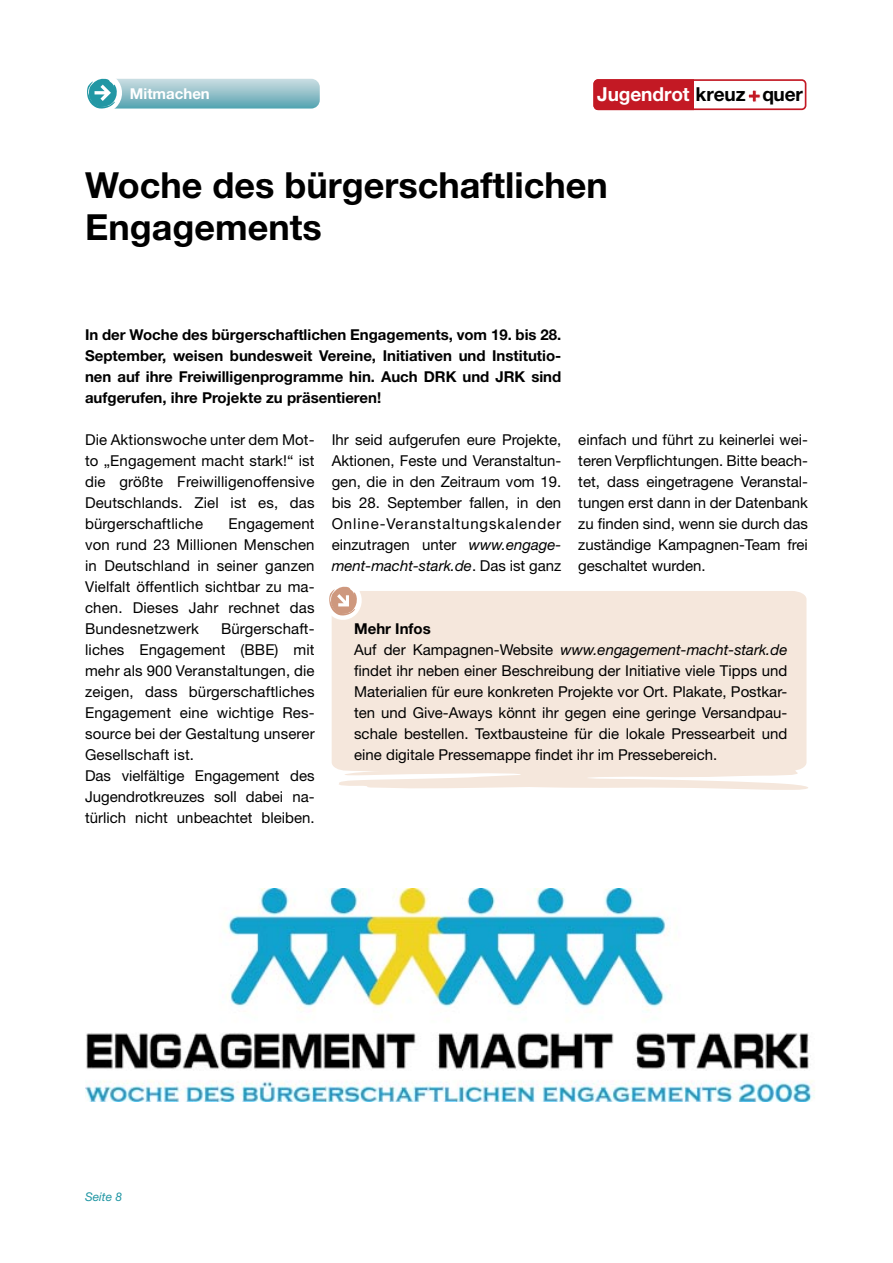
<style>
.page{position:relative;width:893px;height:1263px;background:#fff}
.page>*{position:absolute;margin:0;border:0;box-sizing:border-box;transform-origin:0 0}
.t1{font:700 36px/42px "Helvetica Neue LT Std";color:#000}
.t2{font:700 19.2px "Helvetica Neue LT Std";letter-spacing:-.005em;color:#fff}
.t3{font:15px/21px "Helvetica Neue LT Std";color:#000;text-align:justify}
.t4{font:700 15px/21px "Helvetica Neue LT Std";color:#000;text-align:justify}
.t5{font:700 15px "Helvetica Neue LT Std";color:#fff}
.t6{font:italic 12px "Helvetica Neue LT Std";color:#2297a4}
.s1{color:#000}
.s2{font-style:italic}
.s3{font-weight:700}
</style>
<div class="page">
<div style="left:593px;top:79px;width:100px;height:31px;background:#c31924"></div>
<div style="left:593px;top:79px;width:213px;height:31px;border:2px solid #c31924;border-radius:4px"></div>
<svg style="left:748px;top:90px;width:13px;height:12px"></svg>
<svg style="left:87px;top:78px;width:233px;height:31px;background:#93c3cb"></svg>
<img style="left:85px;top:888px;width:730px;height:213px">
<svg style="left:339px;top:771px;width:469px;height:19px"></svg>
<div style="left:332px;top:591px;width:474px;height:180px;background:#f5e7dc"></div>
<svg style="left:329px;top:586px;width:35px;height:36px"></svg>
<p class="t5" style="left:130px;top:84px;width:81px">Mitmachen</p>
<p class="t2" style="left:597px;top:82px;width:207px">Jugendrot <span class="s1">kreuz quer</span></p>
<h1 class="t1" style="left:85px;top:163px;width:524px">Woche des bürgerschaftlichen<br>Engagements</h1>
<p class="t4" style="left:85px;top:324px;width:478px">In der Woche des bürgerschaftlichen Engagements, vom 19. bis 28.<br>September, weisen bundesweit Vereine, Initiativen und Institutio&shy;nen auf ihre Freiwilligenprogramme hin. Auch DRK und JRK sind aufgerufen, ihre Projekte zu präsentieren!</p>
<p class="t3" style="left:85px;top:429px;width:231px">Die Aktionswoche unter dem Mot&shy;to „Engagement macht stark!“ ist die größte Freiwilligenoffensive Deutschlands. Ziel ist es, das bürgerschaftliche</p>
<p class="t3" style="left:332px;top:429px;width:231px">Ihr seid aufgerufen eure Projekte, Aktionen, Feste und Veranstaltun&shy;gen, die in den Zeitraum vom 19. bis 28. September fallen, in den Online-Veranstaltungskalender einzutragen unter <span class="s2">www.engage&shy;ment-macht-stark.de</span>. Das ist ganz</p>
<p class="t3" style="left:578px;top:429px;width:231px">einfach und führt zu keinerlei wei&shy;teren Verpflichtungen. Bitte beach&shy;tet, dass eingetragene Veranstal&shy;tungen erst dann in der Datenbank zu finden sind, wenn sie durch das zuständige Kampagnen-Team frei geschaltet wurden.</p>
<p class="t3" style="left:85px;top:513px;width:231px;text-indent:144px">Engagement von rund 23 Millionen Menschen in Deutschland in seiner ganzen Vielfalt öffentlich sichtbar zu ma&shy;chen. Dieses Jahr rechnet das Bundesnetzwerk</p>
<p class="t3" style="left:85px;top:618px;width:231px;text-align:left;text-indent:136px">Bürgerschaft&shy;liches Engagement (BBE) mit mehr als 900 Veranstaltungen, die zeigen, dass bürgerschaftliches<br>Engagement eine wichtige Res&shy;source bei der Gestaltung unserer<br>Gesellschaft ist.<br>Das vielfältige Engagement des<br>Jugendrotkreuzes soll dabei na&shy;türlich nicht unbeachtet bleiben.</p>
<p class="t3" style="left:354px;top:618px;width:435px;text-align:left"><span class="s3">Mehr Infos<br></span>Auf der Kampagnen-Website <span class="s2">www.engagement-macht-stark.de </span>findet ihr neben einer Beschreibung der Initiative viele Tipps und Materialien für eure konkreten Projekte vor Ort. Plakate, Postkar&shy;ten und Give-Aways könnt ihr gegen eine geringe Versandpau&shy;schale bestellen. Textbausteine für die lokale Pressearbeit und eine digitale Pressemappe findet ihr im Pressebereich.</p>
<p class="t6" style="left:85px;top:1190px;width:39px">Seite 8</p>
</div>
